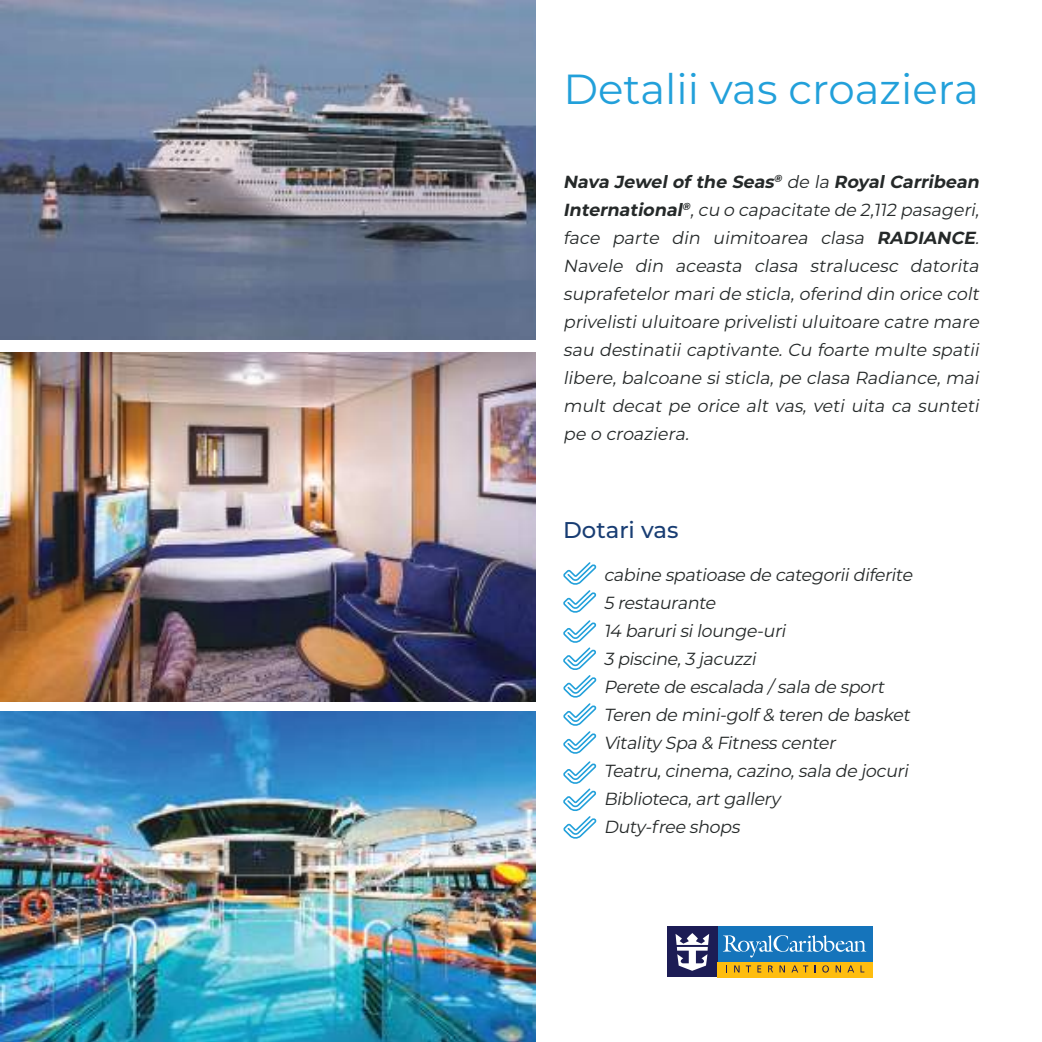
<style>
.page{position:relative;width:1042px;height:1042px;background:#fff}
.page>*{position:absolute;margin:0;border:0;box-sizing:border-box;transform-origin:0 0}
.t1{font:42px "Montserrat";color:#22a0da}
.t2{font:500 22.75px "Montserrat";color:#183d73}
.t3{font:italic 17.5px/28px "Montserrat";color:#252929;text-align:justify}
.s1{font-weight:700}
</style>
<div class="page">
<svg style="left:563px;top:562px;width:34px;height:51px"></svg>
<svg style="left:563px;top:761px;width:34px;height:77px"></svg>
<svg style="left:563px;top:620px;width:34px;height:134px"></svg>
<img style="left:0;top:0;width:536px;height:340px">
<img style="left:0;top:352px;width:536px;height:350px">
<img style="left:0;top:712px;width:536px;height:330px">
<div style="left:667px;top:926px;width:206px;height:51px;background:#1574bb"></div>
<div style="left:667px;top:926px;width:50px;height:51px;background:#1c1c55"></div>
<div style="left:717px;top:962px;width:156px;height:15px;background:#febd0f"></div>
<svg style="left:768px;top:965px;width:5px;height:7px"></svg>
<svg style="left:779px;top:965px;width:6px;height:7px"></svg>
<svg style="left:791px;top:965px;width:17px;height:7px"></svg>
<svg style="left:822px;top:965px;width:7px;height:7px"></svg>
<svg style="left:835px;top:965px;width:6px;height:7px"></svg>
<svg style="left:847px;top:965px;width:7px;height:7px"></svg>
<svg style="left:860px;top:965px;width:4px;height:7px"></svg>
<svg style="left:675px;top:933px;width:34px;height:38px"></svg>
<svg style="left:723px;top:935px;width:143px;height:22px"></svg>
<svg style="left:734px;top:965px;width:5px;height:7px"></svg>
<svg style="left:746px;top:965px;width:5px;height:7px"></svg>
<svg style="left:757px;top:965px;width:4px;height:7px"></svg>
<h1 class="t1" style="left:563px;top:60px;width:417px">Detalii vas croaziera</h1>
<p class="t3" style="left:563px;top:167px;width:421px"><span class="s1">Nava Jewel of the Seas</span><sup>®</sup> de la <span class="s1">Royal Carribean International</span><sup>®</sup>,cu o capacitate de 2,112 pasageri, face parte din uimitoarea clasa <span class="s1">RADIANCE</span>.<br>Navele din aceasta clasa stralucesc datorita suprafetelormaride sticla,oferind din orice colt privelistiuluitoare privelistiuluitoare catre mare sau destinatii captivante. Cu foarte multe spatii libere,balcoane sisticla,pe clasa Radiance,mai mult decat pe orice alt vas, veti uita ca sunteti pe o croaziera.</p>
<h2 class="t2" style="left:563px;top:514px;width:117px">Dotari vas</h2>
<p class="t3" style="left:604px;top:560px;width:314px;text-align:left">cabine spatioase de categoriidiferite<br>5 restaurante<br>14 barurisilounge-uri<br>3 piscine,3 jacuzzi<br>Perete de escalada / sala de sport<br>Teren de mini-golf&amp; teren de basket<br>Vitality Spa &amp; Fitness center<br>Teatru,cinema,cazino,sala de jocuri<br>Biblioteca,artgallery<br>Duty-free shops</p>
</div>
